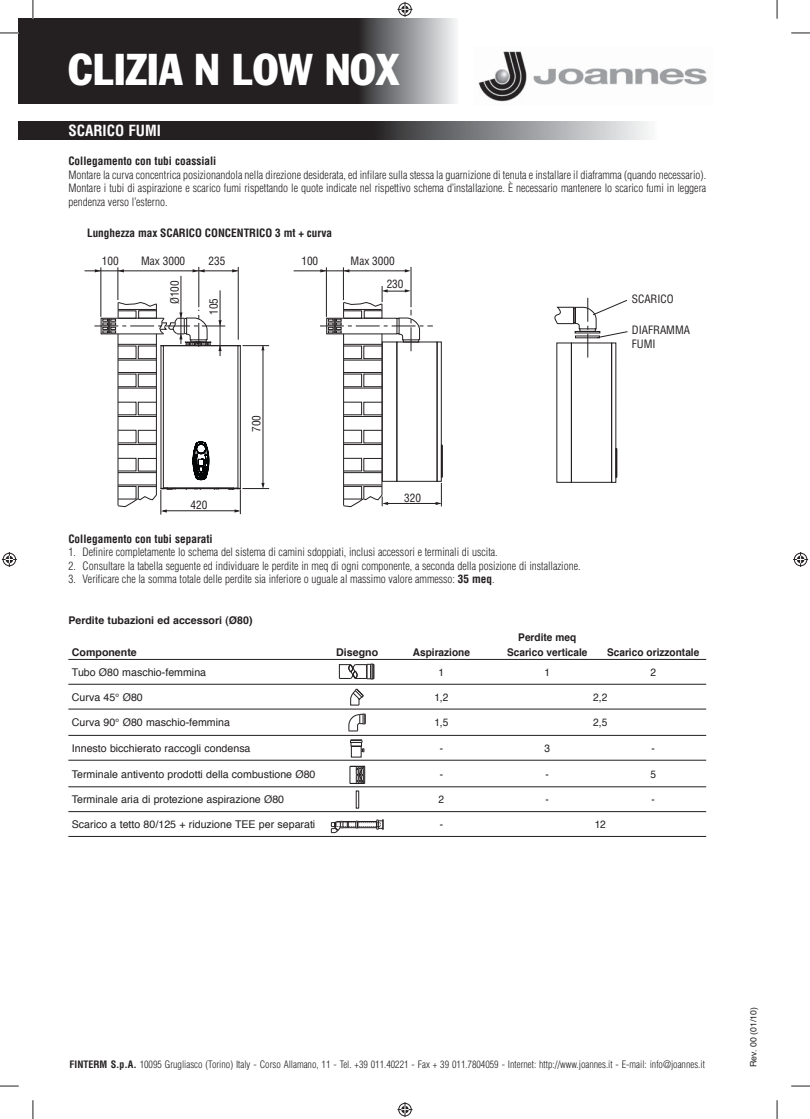
<style>
.page{position:relative;width:810px;height:1119px;background:#fff}
.page>*{position:absolute;margin:0;border:0;box-sizing:border-box;transform-origin:0 0}
.t1{font:condensed 43.75px "Franklin Gothic";color:#fff}
.t2{font:700 condensed 15px "Helvetica";color:#fff}
.t3{font:300 condensed 11.25px/13.5px "Helvetica";color:#231f20;text-align:justify}
.t4{font:700 condensed 11.25px "Helvetica";color:#231f20}
.t5{font:condensed 11.25px/13.5px "Helvetica";color:#231f20}
.t6{font:10.62px "Helvetica";color:#231f20}
.t7{font:700 10.62px "Helvetica";color:#231f20;scale:.95 1}
.t8{font:700 10.62px "Helvetica";color:#231f20}
.t9{font:10.62px "Helvetica";color:#231f20;scale:.95 1}
.t10{font:300 condensed 10px "Helvetica";color:#231f20}
.t11{font:8.75px "Helvetica";color:#231f20}
.s1{font-weight:700}
</style>
<div class="page">
<svg style="left:19px;top:19px;width:437px;height:85px;background:#3c393a"></svg>
<img style="left:478px;top:51px;width:229px;height:51px">
<hr style="left:118px;top:267px;width:1px;height:33px;background:#231f20">
<hr style="left:101px;top:267px;width:1px;height:50px;background:#231f20">
<hr style="left:199px;top:267px;width:1px;height:40px;background:#231f20">
<hr style="left:238px;top:267px;width:1px;height:72px;background:#231f20">
<hr style="left:343px;top:334px;width:1px;height:171px;background:#231f20">
<hr style="left:385px;top:503px;width:55px;height:1px;background:#231f20">
<div style="left:382px;top:342px;width:15px;height:139px;border:1px solid #231f20"></div>
<div style="left:437px;top:342px;width:4px;height:139px;border:1px solid #231f20"></div>
<hr style="left:294px;top:270px;width:113px;height:1px;background:#231f20">
<hr style="left:343px;top:267px;width:1px;height:33px;background:#231f20">
<hr style="left:326px;top:267px;width:1px;height:50px;background:#231f20">
<hr style="left:411px;top:267px;width:1px;height:40px;background:#231f20">
<div style="left:571px;top:343px;width:41px;height:139px;border:1px solid #231f20"></div>
<div style="left:611px;top:343px;width:5px;height:139px;border:1px solid #231f20"></div>
<hr style="left:382px;top:334px;width:1px;height:161px;background:#231f20">
<hr style="left:344px;top:484px;width:38px;height:1px;background:#231f20">
<div style="left:343px;top:458px;width:19px;height:13px;border:1px solid #231f20"></div>
<div style="left:343px;top:430px;width:19px;height:13px;border:1px solid #231f20"></div>
<div style="left:343px;top:402px;width:19px;height:13px;border:1px solid #231f20"></div>
<div style="left:343px;top:374px;width:19px;height:13px;border:1px solid #231f20"></div>
<div style="left:343px;top:346px;width:19px;height:13px;border:1px solid #231f20"></div>
<div style="left:364px;top:346px;width:18px;height:13px;border:1px solid #231f20"></div>
<div style="left:364px;top:374px;width:18px;height:13px;border:1px solid #231f20"></div>
<div style="left:364px;top:430px;width:18px;height:13px;border:1px solid #231f20"></div>
<div style="left:364px;top:458px;width:18px;height:13px;border:1px solid #231f20"></div>
<hr style="left:344px;top:360px;width:38px;height:1px;background:#231f20">
<hr style="left:344px;top:372px;width:38px;height:1px;background:#231f20">
<hr style="left:344px;top:388px;width:38px;height:1px;background:#231f20">
<hr style="left:344px;top:416px;width:38px;height:1px;background:#231f20">
<hr style="left:344px;top:444px;width:38px;height:1px;background:#231f20">
<hr style="left:344px;top:472px;width:38px;height:1px;background:#231f20">
<hr style="left:85px;top:270px;width:153px;height:1px;background:#231f20">
<svg style="left:95px;top:269px;width:6px;height:3px"></svg>
<svg style="left:118px;top:269px;width:6px;height:3px"></svg>
<svg style="left:232px;top:269px;width:6px;height:3px"></svg>
<svg style="left:193px;top:269px;width:12px;height:3px"></svg>
<hr style="left:220px;top:290px;width:1px;height:66px;background:#231f20">
<hr style="left:181px;top:276px;width:1px;height:68px;background:#231f20">
<svg style="left:436px;top:483px;width:6px;height:23px"></svg>
<svg style="left:343px;top:486px;width:45px;height:21px"></svg>
<svg style="left:320px;top:269px;width:6px;height:3px"></svg>
<svg style="left:405px;top:269px;width:6px;height:3px"></svg>
<svg style="left:320px;top:286px;width:113px;height:65px"></svg>
<svg style="left:554px;top:297px;width:74px;height:60px"></svg>
<svg style="left:441px;top:444px;width:2px;height:33px"></svg>
<svg style="left:615px;top:448px;width:2px;height:29px"></svg>
<svg style="left:94px;top:302px;width:175px;height:212px"></svg>
<hr style="left:68px;top:659px;width:638px;height:1px;background:#231f20">
<hr style="left:68px;top:684px;width:638px;height:1px;background:#231f20">
<hr style="left:68px;top:708px;width:638px;height:1px;background:#231f20">
<hr style="left:68px;top:735px;width:638px;height:1px;background:#231f20">
<hr style="left:68px;top:759px;width:638px;height:1px;background:#231f20">
<hr style="left:68px;top:786px;width:638px;height:1px;background:#231f20">
<hr style="left:68px;top:811px;width:638px;height:1px;background:#231f20">
<hr style="left:68px;top:836px;width:638px;height:1px;background:#231f20">
<svg style="left:339px;top:663px;width:36px;height:16px"></svg>
<svg style="left:350px;top:688px;width:14px;height:17px"></svg>
<svg style="left:348px;top:713px;width:18px;height:18px"></svg>
<div style="left:351px;top:746px;width:10px;height:11px;border:1px solid #231f20"></div>
<svg style="left:350px;top:739px;width:15px;height:13px"></svg>
<svg style="left:350px;top:765px;width:15px;height:19px"></svg>
<svg style="left:356px;top:790px;width:3px;height:18px"></svg>
<svg style="left:331px;top:819px;width:53px;height:13px"></svg>
<svg style="left:19px;top:122px;width:630px;height:17px;background:#535152"></svg>
<svg style="left:0;top:32px;width:19px;height:2px"></svg>
<svg style="left:791px;top:32px;width:19px;height:2px"></svg>
<svg style="left:0;top:1085px;width:19px;height:1px"></svg>
<svg style="left:791px;top:1085px;width:19px;height:1px"></svg>
<svg style="left:32px;top:0;width:2px;height:19px"></svg>
<svg style="left:32px;top:1100px;width:2px;height:18px"></svg>
<svg style="left:776px;top:0;width:2px;height:19px"></svg>
<svg style="left:776px;top:1100px;width:2px;height:18px"></svg>
<svg style="left:397px;top:2px;width:15px;height:15px"></svg>
<svg style="left:397px;top:1102px;width:15px;height:14px"></svg>
<svg style="left:2px;top:552px;width:15px;height:15px"></svg>
<svg style="left:793px;top:552px;width:15px;height:15px"></svg>
<h1 class="t1" style="left:68px;top:54px;width:332px">CLIZIA N LOW NOX</h1>
<h2 class="t2" style="left:68px;top:125px;width:94px">SCARICO FUMI</h2>
<p class="t4" style="left:68px;top:156px;width:150px">Collegamento con tubi coassiali</p>
<p class="t3" style="left:68px;top:169px;width:639px">Montare la curva concentrica posizionandola nella direzione desiderata, ed infilare sulla stessa la guarnizione di tenuta e installare il diaframma (quando necessario).<br>Montare i tubi di aspirazione e scarico fumi rispettando le quote indicate nel rispettivo schema d’installazione. È necessario mantenere lo scarico fumi in leggera pendenza verso l’esterno.</p>
<p class="t4" style="left:87px;top:228px;width:246px">Lunghezza max SCARICO CONCENTRICO 3 mt + curva</p>
<p class="t5" style="left:102px;top:255px;width:18px">100</p>
<p class="t5" style="left:141px;top:255px;width:46px">Max 3000</p>
<p class="t5" style="left:301px;top:255px;width:18px">100</p>
<p class="t5" style="left:208px;top:255px;width:18px">235</p>
<p class="t5" style="left:351px;top:255px;width:46px">Max 3000</p>
<p class="t5" style="left:169px;top:304px;width:25px;rotate:-90deg">Ø100</p>
<p class="t5" style="left:208px;top:315px;width:18px;rotate:-90deg">105</p>
<p class="t5" style="left:387px;top:278px;width:18px">230</p>
<p class="t5" style="left:190px;top:499px;width:18px">420</p>
<p class="t5" style="left:250px;top:432px;width:18px;rotate:-90deg">700</p>
<p class="t5" style="left:404px;top:491px;width:18px">320</p>
<p class="t5" style="left:632px;top:293px;width:43px">SCARICO</p>
<p class="t5" style="left:632px;top:324px;width:60px">DIAFRAMMA<br>FUMI</p>
<p class="t4" style="left:68px;top:534px;width:146px">Collegamento con tubi separati</p>
<p class="t3" style="left:68px;top:546px;width:431px">1. Definire completamente lo schema del sistema di camini sdoppiati, inclusi accessori e terminali di uscita.</p>
<p class="t3" style="left:68px;top:560px;width:514px">2. Consultare la tabella seguente ed individuare le perdite in meq di ogni componente, a seconda della posizione di installazione.</p>
<p class="t3" style="left:68px;top:573px;width:428px">3. Verificare che la somma totale delle perdite sia inferiore o uguale al massimo valore ammesso: <span class="s1">35 meq</span>.</p>
<p class="t8" style="left:68px;top:615px;width:186px">Perdite tubazioni ed accessori (Ø80)</p>
<p class="t7" style="left:518px;top:632px;width:63px">Perdite meq</p>
<p class="t8" style="left:72px;top:647px;width:66px">Componente</p>
<p class="t8" style="left:336px;top:647px;width:43px">Disegno</p>
<p class="t7" style="left:413px;top:647px;width:62px">Aspirazione</p>
<p class="t7" style="left:507px;top:647px;width:86px">Scarico verticale</p>
<p class="t7" style="left:607px;top:647px;width:99px">Scarico orizzontale</p>
<p class="t6" style="left:72px;top:667px;width:136px">Tubo Ø80 maschio-femmina</p>
<p class="t9" style="left:439px;top:667px;width:7px">1</p>
<p class="t9" style="left:544px;top:667px;width:7px">1</p>
<p class="t9" style="left:650px;top:667px;width:7px">2</p>
<p class="t6" style="left:72px;top:692px;width:72px">Curva 45° Ø80</p>
<p class="t9" style="left:434px;top:692px;width:16px">1,2</p>
<p class="t9" style="left:593px;top:692px;width:16px">2,2</p>
<p class="t6" style="left:72px;top:718px;width:160px">Curva 90° Ø80 maschio-femmina</p>
<p class="t9" style="left:434px;top:718px;width:16px">1,5</p>
<p class="t9" style="left:593px;top:718px;width:16px">2,5</p>
<p class="t6" style="left:72px;top:743px;width:180px">Innesto bicchierato raccogli condensa</p>
<p class="t9" style="left:440px;top:743px;width:5px">-</p>
<p class="t9" style="left:544px;top:743px;width:7px">3</p>
<p class="t9" style="left:652px;top:743px;width:5px">-</p>
<p class="t6" style="left:72px;top:769px;width:245px">Terminale antivento prodotti della combustione Ø80</p>
<p class="t9" style="left:440px;top:769px;width:5px">-</p>
<p class="t9" style="left:546px;top:769px;width:5px">-</p>
<p class="t9" style="left:650px;top:769px;width:7px">5</p>
<p class="t6" style="left:72px;top:795px;width:214px">Terminale aria di protezione aspirazione Ø80</p>
<p class="t9" style="left:439px;top:795px;width:7px">2</p>
<p class="t9" style="left:546px;top:795px;width:5px">-</p>
<p class="t9" style="left:652px;top:795px;width:5px">-</p>
<p class="t6" style="left:72px;top:819px;width:245px">Scarico a tetto 80/125 + riduzione TEE per separati</p>
<p class="t9" style="left:440px;top:819px;width:5px">-</p>
<p class="t9" style="left:595px;top:819px;width:13px">12</p>
<p class="t10" style="left:70px;top:1060px;width:637px"><span class="s1">FINTERM S.p.A.</span> 10095 Grugliasco (Torino) Italy - Corso Allamano, 11 - Tel. +39 011.40221 - Fax + 39 011.7804059 - Internet: http://www.joannes.it - E-mail: info@joannes.it</p>
<p class="t11" style="left:750px;top:1066px;width:62px;rotate:-90deg">Rev. 00 (01/10)</p>
</div>
